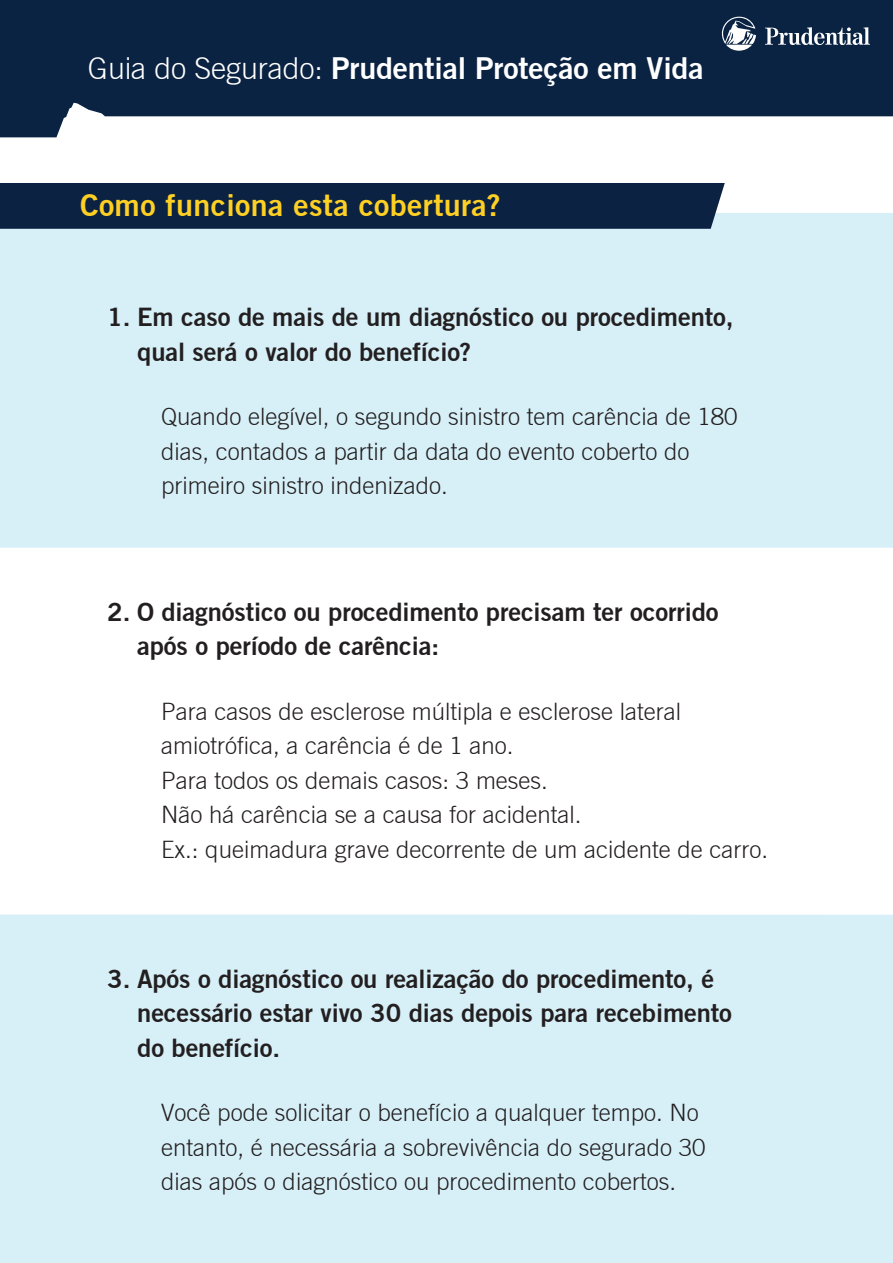
<style>
.page{position:relative;width:893px;height:1263px;background:#fff}
.page>*{position:absolute;margin:0;border:0;box-sizing:border-box;transform-origin:0 0}
.t1{font:700 30.45px "Prudential Modern";letter-spacing:.015em;color:#fed023}
.t2{font:700 30.3px "Prudential Modern";letter-spacing:-.005em;color:#fff}
.t3{font:700 25.5px/34.5px "Prudential Modern";letter-spacing:-.005em;color:#231f20}
.t4{font:300 24px/34.5px "Prudential Modern";color:#231f20}
.s1{font-weight:300}
</style>
<div class="page">
<svg style="left:0;top:0;width:893px;height:137px;background:#2e435e"></svg>
<svg style="left:722px;top:17px;width:34px;height:34px"></svg>
<svg style="left:765px;top:27px;width:105px;height:18px"></svg>
<div style="left:0;top:213px;width:893px;height:335px;background:#d7f0f8"></div>
<div style="left:0;top:914px;width:893px;height:349px;background:#d7f0f8"></div>
<div style="left:0;top:184px;width:725px;height:45px;background:#0c2243"></div>
<p class="t2" style="left:88px;top:49px;width:617px"><span class="s1">Guia do Segurado:</span> Prudential Proteção em Vida</p>
<p class="t1" style="left:80px;top:187px;width:422px">Como funciona esta cobertura?</p>
<p class="t3" style="left:137px;top:300px;width:598px;text-indent:-30px">1. Em caso de mais de um diagnóstico ou procedimento, qual será o valor do benefício?</p>
<p class="t4" style="left:161px;top:399px;width:578px">Quando elegível, o segundo sinistro tem carência de 180 dias, contados a partir da data do evento coberto do primeiro sinistro indenizado.</p>
<p class="t3" style="left:137px;top:594px;width:583px;text-indent:-30px">2. O diagnóstico ou procedimento precisam ter ocorrido após o período de carência:</p>
<p class="t4" style="left:161px;top:694px;width:608px">Para casos de esclerose múltipla e esclerose lateral amiotrófica, a carência é de 1 ano.<br>Para todos os demais casos: 3 meses.<br>Não há carência se a causa for acidental.<br>Ex.: queimadura grave decorrente de um acidente de carro.</p>
<p class="t3" style="left:137px;top:961px;width:596px;text-indent:-30px">3. Após o diagnóstico ou realização do procedimento, é necessário estar vivo 30 dias depois para recebimento do benefício.</p>
<p class="t4" style="left:161px;top:1095px;width:546px">Você pode solicitar o benefício a qualquer tempo. No entanto, é necessária a sobrevivência do segurado 30 dias após o diagnóstico ou procedimento cobertos.</p>
</div>
